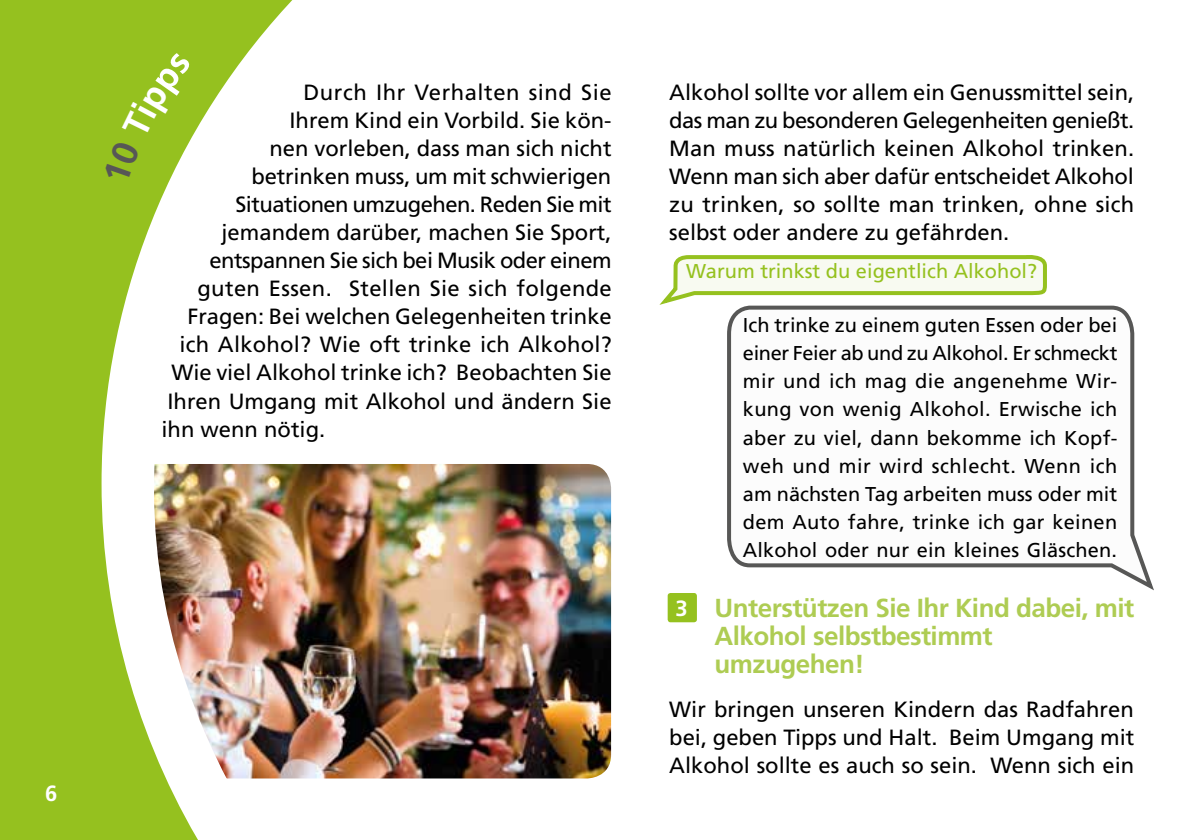
<style>
.page{position:relative;width:1191px;height:840px;background:#fff}
.page>*{position:absolute;margin:0;border:0;box-sizing:border-box;transform-origin:0 0}
.t1{font:700 26px/28px "Frutiger LT Std";letter-spacing:-.02em;color:#aecc53}
.t2{font:22px/28px "Frutiger LT Std";color:#000;text-align:justify}
.t3{font:22px "Frutiger LT Std";letter-spacing:-.025em;color:#000}
.t4{font:22px "Frutiger LT Std";letter-spacing:.025em;color:#000}
.t5{font:700 22px "Frutiger LT Std";color:#fff}
.t6{font:20px/28px "Frutiger LT Std";letter-spacing:.01em;color:#000;text-align:justify}
.t7{font:20px "Frutiger LT Std";color:#95c11f}
</style>
<div class="page">
<img style="left:454px;top:464px;width:157px;height:314px">
<img style="left:311px;top:464px;width:143px;height:315px">
<svg style="left:659px;top:255px;width:388px;height:50px"></svg>
<svg style="left:725px;top:303px;width:429px;height:288px"></svg>
<div style="left:667px;top:592px;width:30px;height:30px;background:#95c11f;border-radius:3px"></div>
<img style="left:0;top:0;width:311px;height:839px">
<svg style="left:103px;top:28px;width:138px;height:158px"></svg>
<p class="t5" style="left:45px;top:779px;width:14px">6</p>
<p class="t4" style="left:303px;top:79px;width:310px">Durch Ihr Verhalten sind Sie</p>
<p class="t2" style="left:289px;top:106px;width:324px">Ihrem Kind ein Vorbild. Sie kön-</p>
<p class="t2" style="left:269px;top:134px;width:343px">nen vorleben, dass man sich nicht</p>
<p class="t2" style="left:251px;top:162px;width:361px">betrinken muss, um mit schwierigen</p>
<p class="t3" style="left:235px;top:191px;width:378px">Situationen umzugehen. Reden Sie mit</p>
<p class="t2" style="left:221px;top:218px;width:391px">jemandem darüber, machen Sie Sport,</p>
<p class="t3" style="left:209px;top:247px;width:403px">entspannen Sie sich bei Musik oder einem</p>
<p class="t2" style="left:197px;top:275px;width:416px">guten Essen. Stellen Sie sich folgende</p>
<p class="t2" style="left:187px;top:303px;width:426px">Fragen: Bei welchen Gelegenheiten trinke</p>
<p class="t2" style="left:179px;top:331px;width:434px">ich Alkohol? Wie oft trinke ich Alkohol?</p>
<p class="t2" style="left:171px;top:359px;width:441px">Wie viel Alkohol trinke ich? Beobachten Sie</p>
<p class="t2" style="left:167px;top:387px;width:445px">Ihren Umgang mit Alkohol und ändern Sie</p>
<p class="t2" style="left:161px;top:415px;width:165px">ihn wenn nötig.</p>
<p class="t2" style="left:669px;top:79px;width:466px">Alkohol sollte vor allem ein Genussmittel sein, das man zu besonderen Gelegenheiten genießt.<br>Man muss natürlich keinen Alkohol trinken.<br>Wenn man sich aber dafür entscheidet Alkohol zu trinken, so sollte man trinken, ohne sich selbst oder andere zu gefährden.</p>
<p class="t7" style="left:686px;top:259px;width:352px">Warum trinkst du eigentlich Alkohol?</p>
<p class="t6" style="left:743px;top:311px;width:376px">Ich trinke zu einem guten Essen oder bei einer Feier ab und zu Alkohol. Er schmeckt mir und ich mag die angenehme Wir&shy;kung von wenig Alkohol. Erwische ich aber zu viel, dann bekomme ich Kopf&shy;weh und mir wird schlecht. Wenn ich am nächsten Tag arbeiten muss oder mit dem Auto fahre, trinke ich gar keinen Alkohol oder nur ein kleines Gläschen.</p>
<p class="t1" style="left:714px;top:593px;width:421px">Unterstützen Sie Ihr Kind dabei, mit<br>Alkohol selbstbestimmt umzugehen!</p>
<p class="t2" style="left:669px;top:694px;width:466px">Wir bringen unseren Kindern das Radfahren bei, geben Tipps und Halt. Beim Umgang mit Alkohol sollte es auch so sein. Wenn sich ein</p>
<p class="t5" style="left:675px;top:594px;width:14px">3</p>
</div>
